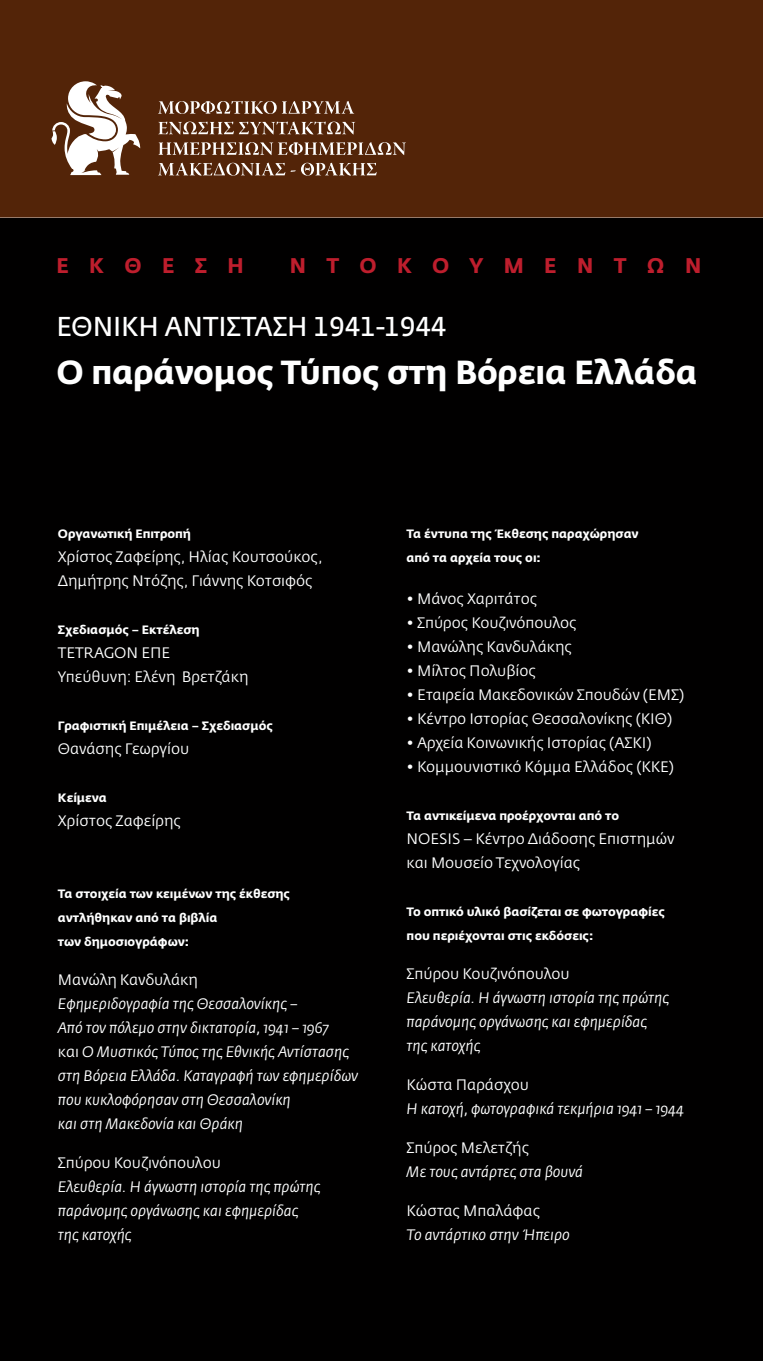
<style>
.page{position:relative;width:764px;height:1362px;background:#fff}
.page>*{position:absolute;margin:0;border:0;box-sizing:border-box;transform-origin:0 0}
.t1{font:33px "Fedra Sans Greek Bold TF";letter-spacing:-.005em;color:#fff}
.t2{font:27px "Fedra Sans Greek Normal TF";letter-spacing:-.005em;color:#fff}
.t3{font:21px "Fedra Sans Greek Bold TF";letter-spacing:1em;color:#be1e2d}
.t4{font:15px/24px "Fedra Sans Greek Book TF";letter-spacing:-.005em;color:#fff}
.t5{font:italic 15px/24px "Fedra Sans Greek";letter-spacing:-.005em;color:#fff}
.t6{font:12px/24px "Fedra Sans Greek Bold TF";letter-spacing:-.005em;color:#fff}
.s1{font-family:"Fedra Sans Greek Book TF";font-style:normal}
</style>
<div class="page">
<div style="left:0;top:0;width:762px;height:218px;background:#532408"></div>
<div style="left:0;top:218px;width:762px;height:1142px;background:#010000"></div>
<svg style="left:158px;top:101px;width:196px;height:13px;background:#896956"></svg>
<svg style="left:158px;top:121px;width:197px;height:14px;background:#82604c"></svg>
<svg style="left:158px;top:142px;width:248px;height:13px;background:#8b6b59"></svg>
<svg style="left:158px;top:163px;width:137px;height:13px;background:#83614d"></svg>
<svg style="left:301px;top:163px;width:75px;height:13px"></svg>
<svg style="left:51px;top:81px;width:89px;height:94px"></svg>
<h3 class="t3" style="left:56px;top:258px;width:189px">ΕΚΘΕΣΗ</h3>
<h3 class="t3" style="left:289px;top:258px;width:413px">ΝΤΟΚΟΥΜΕΝΤΩΝ</h3>
<h2 class="t2" style="left:56px;top:311px;width:391px">ΕΘΝΙΚΗ ΑΝΤΙΣΤΑΣΗ 1941-1944</h2>
<h1 class="t1" style="left:56px;top:360px;width:642px">Ο παράνομος Τύπος στη Βόρεια Ελλάδα</h1>
<p class="t6" style="left:58px;top:523px;width:135px">Οργανωτική Επιτροπή</p>
<p class="t4" style="left:58px;top:546px;width:266px">Χρίστος Ζαφείρης, Ηλίας Κουτσούκος,<br>Δημήτρης Ντόζης, Γιάννης Κοτσιφός</p>
<p class="t6" style="left:58px;top:619px;width:143px">Σχεδιασμός – Εκτέλεση</p>
<p class="t4" style="left:58px;top:642px;width:192px">TETRAGON ΕΠΕ<br>Υπεύθυνη: Ελένη Βρετζάκη</p>
<p class="t6" style="left:58px;top:715px;width:216px">Γραφιστική Επιμέλεια – Σχεδιασμός</p>
<p class="t4" style="left:58px;top:738px;width:133px">Θανάσης Γεωργίου</p>
<p class="t6" style="left:58px;top:787px;width:50px">Κείμενα</p>
<p class="t4" style="left:58px;top:810px;width:124px">Χρίστος Ζαφείρης</p>
<p class="t6" style="left:58px;top:883px;width:233px">Τα στοιχεία των κειμένων της έκθεσης αντλήθηκαν από τα βιβλία<br>των δημοσιογράφων:</p>
<p class="t4" style="left:58px;top:969px;width:141px">Μανώλη Κανδυλάκη</p>
<p class="t5" style="left:58px;top:993px;width:301px">Εφημεριδογραφία της Θεσσαλονίκης –<br>Από τον πόλεμο στην δικτατορία, 1941 – 1967<br><span class="s1">και</span> Ο Μυστικός Τύπος της Εθνικής Αντίστασης στη Βόρεια Ελλάδα. Καταγραφή των εφημερίδων που κυκλοφόρησαν στη Θεσσαλονίκη<br>και στη Μακεδονία και Θράκη</p>
<p class="t4" style="left:58px;top:1152px;width:164px">Σπύρου Κουζινόπουλου</p>
<p class="t5" style="left:58px;top:1176px;width:264px">Ελευθερία. Η άγνωστη ιστορία της πρώτης παράνομης οργάνωσης και εφημερίδας της κατοχής</p>
<p class="t6" style="left:406px;top:523px;width:233px">Τα έντυπα της Έκθεσης παραχώρησαν από τα αρχεία τους οι:</p>
<p class="t4" style="left:406px;top:588px;width:132px">• Μάνος Χαριτάτος</p>
<p class="t4" style="left:406px;top:612px;width:171px">• Σπύρος Κουζινόπουλος</p>
<p class="t4" style="left:406px;top:636px;width:167px">• Μανώλης Κανδυλάκης</p>
<p class="t4" style="left:406px;top:660px;width:131px">• Μίλτος Πολυβίος</p>
<p class="t4" style="left:406px;top:684px;width:279px">• Εταιρεία Μακεδονικών Σπουδών (ΕΜΣ)</p>
<p class="t4" style="left:406px;top:708px;width:267px">• Κέντρο Ιστορίας Θεσσαλονίκης (ΚΙΘ)</p>
<p class="t4" style="left:406px;top:732px;width:246px">• Αρχεία Κοινωνικής Ιστορίας (ΑΣΚΙ)</p>
<p class="t4" style="left:406px;top:756px;width:269px">• Κομμουνιστικό Κόμμα Ελλάδος (ΚΚΕ)</p>
<p class="t6" style="left:406px;top:805px;width:214px">Τα αντικείμενα προέρχονται από το</p>
<p class="t4" style="left:406px;top:828px;width:269px">NOESIS – Κέντρο Διάδοσης Επιστημών και Μουσείο Τεχνολογίας</p>
<p class="t6" style="left:406px;top:901px;width:260px">Το οπτικό υλικό βασίζεται σε φωτογραφίες που περιέχονται στις εκδόσεις:</p>
<p class="t4" style="left:406px;top:963px;width:164px">Σπύρου Κουζινόπουλου</p>
<p class="t5" style="left:406px;top:987px;width:264px">Ελευθερία. Η άγνωστη ιστορία της πρώτης παράνομης οργάνωσης και εφημερίδας της κατοχής</p>
<p class="t4" style="left:406px;top:1074px;width:124px">Kώστα Παράσχου</p>
<p class="t5" style="left:406px;top:1098px;width:279px">H κατοχή, φωτογραφικά τεκμήρια 1941 – 1944</p>
<p class="t4" style="left:406px;top:1137px;width:124px">Σπύρος Μελετζής</p>
<p class="t5" style="left:406px;top:1161px;width:178px">Mε τους αντάρτες στα βουνά</p>
<p class="t4" style="left:406px;top:1200px;width:135px">Kώστας Μπαλάφας</p>
<p class="t5" style="left:406px;top:1224px;width:165px">To αντάρτικο στην Ήπειρο</p>
</div>
